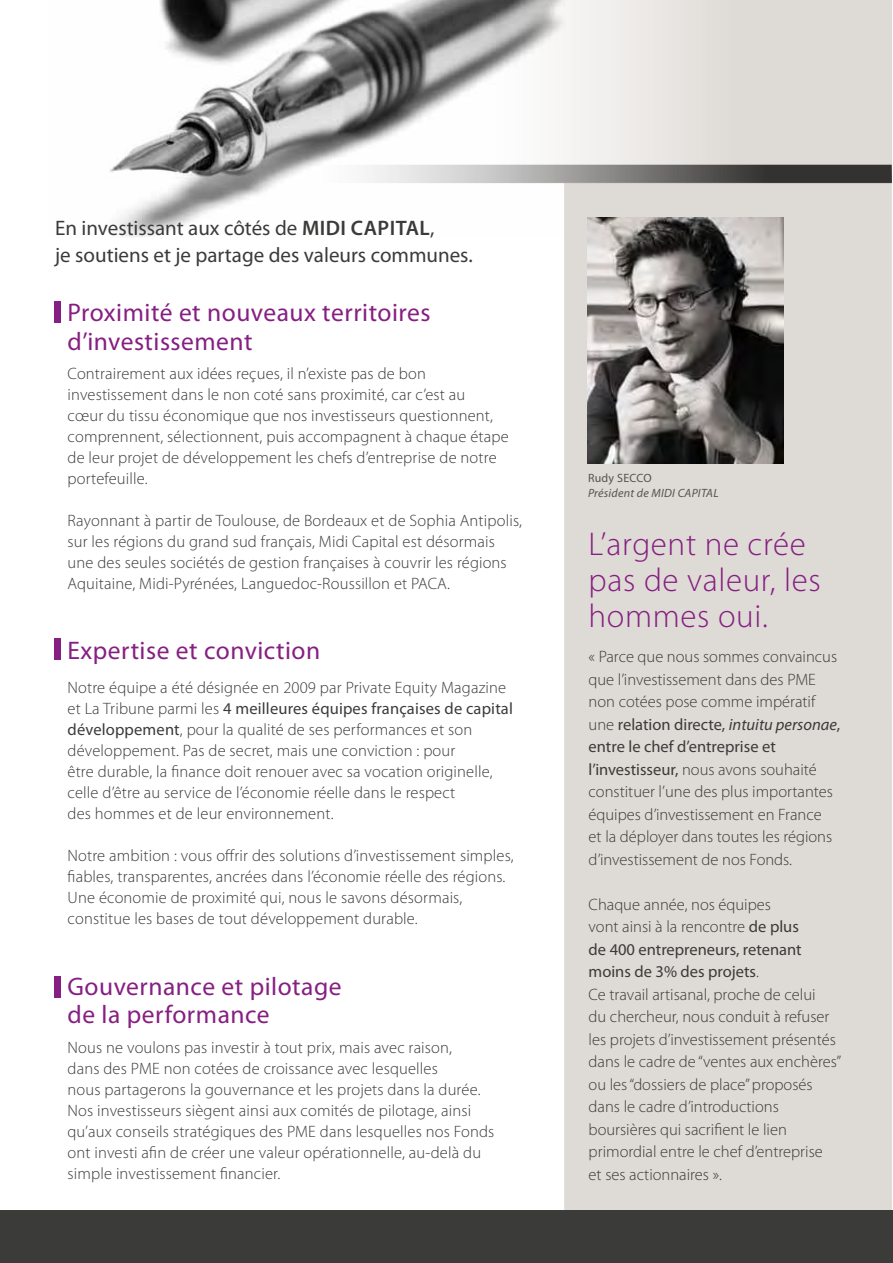
<style>
.page{position:relative;width:893px;height:1263px;background:#fff}
.page>*{position:absolute;margin:0;border:0;box-sizing:border-box;transform-origin:0 0}
.t1{font:300 33px/36px "Myriad Pro";letter-spacing:.02em;color:#861f82}
.t2{font:25.5px/28.5px "Myriad Pro";letter-spacing:.02em;color:#861f82}
.t3{font:21px/27px "Myriad Pro";color:#3b3b3a}
.t4{font:300 16.5px/21px "Myriad Pro";letter-spacing:.01em;color:#3b3b3a}
.t5{font:italic 12px "Myriad Pro";letter-spacing:.02em;color:#545453}
.t6{font:12px "Myriad Pro";letter-spacing:.02em;color:#545453}
.s1{font-weight:600}
.s2{font-weight:400}
.s3{font-weight:400;font-style:italic}
</style>
<div class="page">
<svg style="left:603px;top:0;width:289px;height:165px;background:#e2dfda"></svg>
<img style="left:110px;top:0;width:493px;height:237px">
<div style="left:564px;top:183px;width:328px;height:1034px;background:#dedad5"></div>
<div style="left:0;top:1210px;width:893px;height:53px;background:#3b3b3a"></div>
<img style="left:588px;top:218px;width:195px;height:246px">
<div style="left:54px;top:301px;width:7px;height:21px;background:#861f82"></div>
<div style="left:54px;top:639px;width:7px;height:21px;background:#861f82"></div>
<div style="left:54px;top:976px;width:7px;height:22px;background:#861f82"></div>
<svg style="left:315px;top:165px;width:577px;height:18px;background:#8f8e8d"></svg>
<p class="t3" style="left:55px;top:214px;width:303px">En investissant aux côtés de <span class="s1">Mi di Capi</span></p>
<p class="t3" style="left:55px;top:214px;width:419px;text-indent:341px"><span class="s1">tal</span>,<br>je soutiens et je partage des valeurs communes.</p>
<h2 class="t2" style="left:68px;top:298px;width:364px">Proximité et nouveaux territoires d’investissement</h2>
<p class="t4" style="left:68px;top:363px;width:443px">Contrairement aux idées reçues, il n’existe pas de bon investissement dans le non coté sans proximité, car c’est au<br>cœur du tissu économique que nos investisseurs questionnent, comprennent, sélectionnent, puis accompagnent à chaque étape de leur projet de développement les chefs d’entreprise de notre portefeuille.</p>
<p class="t4" style="left:68px;top:510px;width:456px">Rayonnant à partir de Toulouse, de Bordeaux et de Sophia Antipolis, sur les régions du grand sud français, Midi Capital est désormais une des seules sociétés de gestion françaises à couvrir les régions Aquitaine, Midi-Pyrénées, Languedoc-Roussillon et PACA.</p>
<h2 class="t2" style="left:68px;top:636px;width:254px">Expertise et conviction</h2>
<p class="t4" style="left:68px;top:677px;width:447px">Notre équipe a été désignée en 2009 par Private Equity Magazine et La Tribune parmi les <span class="s2">4 meilleures équipes françaises de capital développement</span>, pour la qualité de ses performances et son développement. Pas de secret, mais une conviction : pour<br>être durable, la finance doit renouer avec sa vocation originelle, celle d’être au service de l’économie réelle dans le respect<br>des hommes et de leur environnement.</p>
<p class="t4" style="left:68px;top:845px;width:448px">Notre ambition : vous offrir des solutions d’investissement simples, fiables, transparentes, ancrées dans l’économie réelle des régions.<br>Une économie de proximité qui, nous le savons désormais, constitue les bases de tout développement durable.</p>
<h2 class="t2" style="left:68px;top:972px;width:276px">Gouvernance et pilotage de la performance</h2>
<p class="t4" style="left:68px;top:1037px;width:428px">Nous ne voulons pas investir à tout prix, mais avec raison,<br>dans des PME non cotées de croissance avec lesquelles<br>nous partagerons la gouvernance et les projets dans la durée.<br>Nos investisseurs siègent ainsi aux comités de pilotage, ainsi qu’aux conseils stratégiques des PME dans lesquelles nos Fonds ont investi afin de créer une valeur opérationnelle, au-delà du simple investissement financier.</p>
<p class="t6" style="left:588px;top:471px;width:65px">Rudy SECCO</p>
<p class="t5" style="left:588px;top:486px;width:132px">Président de MIDI CAPITAL</p>
<h1 class="t1" style="left:589px;top:526px;width:234px">L’argent ne crée pas de valeur, les hommes oui.</h1>
<p class="t4" style="left:589px;top:646px;width:253px;line-height:22.5px">« Parce que nous sommes convaincus que l’investissement dans des PME non cotées pose comme impératif une <span class="s2">relation directe,</span> <span class="s3">intuitu personae</span><span class="s2">, entre le chef d’entreprise et l’investisseur,</span> nous avons souhaité constituer l’une des plus importantes équipes d’investissement en France<br>et la déployer dans toutes les régions d’investissement de nos Fonds.</p>
<p class="t4" style="left:589px;top:893px;width:254px;line-height:22.5px">Chaque année, nos équipes<br>vont ainsi à la rencontre <span class="s2">de plus<br>de 400 entrepreneurs, retenant moins de 3% des projets</span>.<br>Ce travail artisanal, proche de celui<br>du chercheur, nous conduit à refuser les projets d’investissement présentés dans le cadre de “ventes aux enchères” ou les “dossiers de place” proposés dans le cadre d’introductions boursières qui sacrifient le lien primordial entre le chef d’entreprise<br>et ses actionnaires ».</p>
</div>
